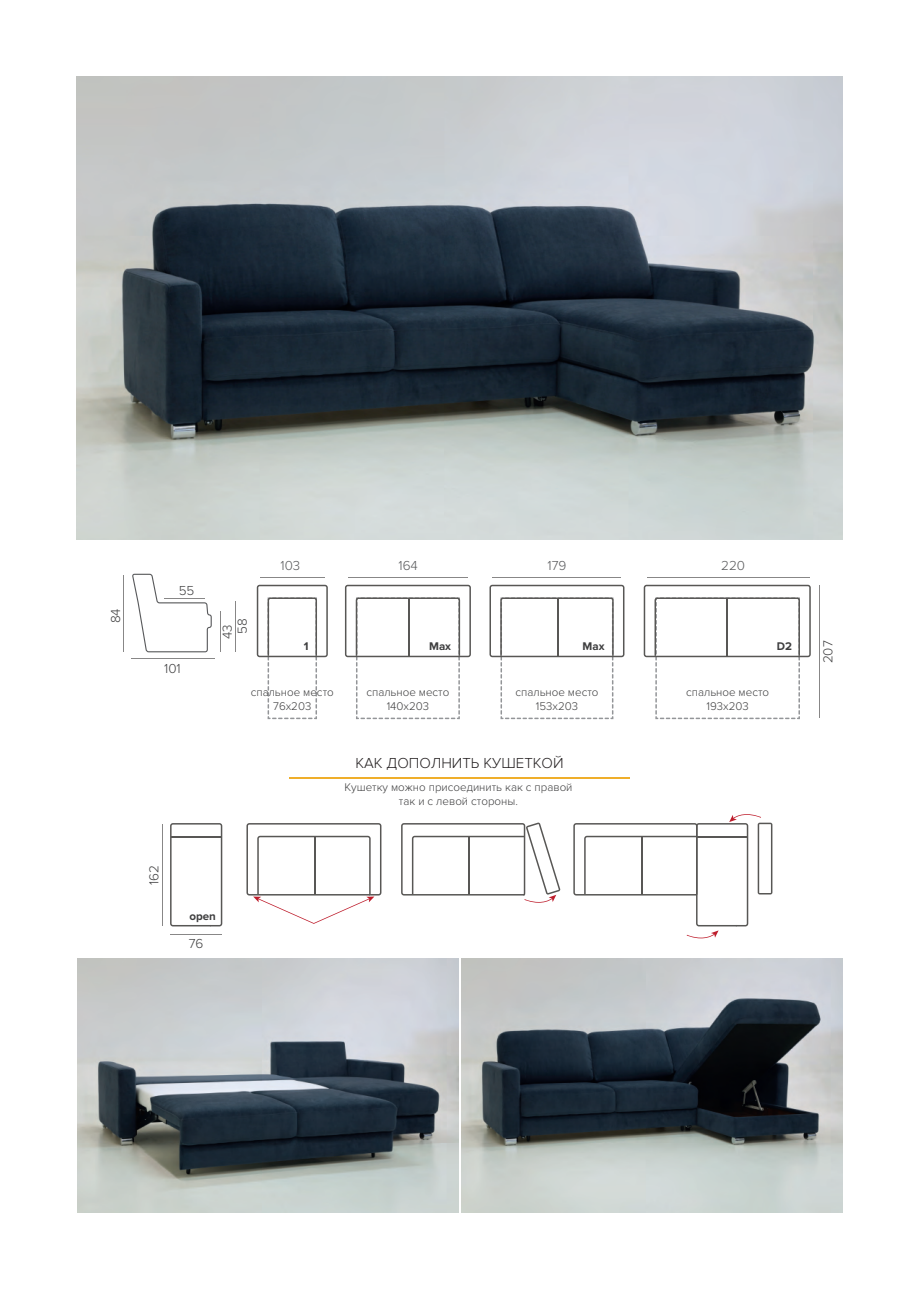
<style>
.page{position:relative;width:919px;height:1289px;background:#fff}
.page>*{position:absolute;margin:0;border:0;box-sizing:border-box;transform-origin:0 0}
.t1{font:300 15px "Proxima Nova";color:#231f20}
.t2{font:300 13.5px/15px "Proxima Nova";color:#3e3e3f;text-align:center}
.t3{font:300 13.5px "Proxima Nova";color:#57585a}
.t4{font:300 11.55px/13.8px "Proxima Nova";color:#3e3e3f;text-align:center}
.t5{font:700 11.55px "Proxima Nova";color:#3e3e3f}
</style>
<div class="page">
<img style="left:461px;top:958px;width:381px;height:254px">
<img style="left:78px;top:958px;width:380px;height:254px">
<hr style="left:131px;top:658px;width:83px;height:1px;background:#888787">
<hr style="left:123px;top:575px;width:1px;height:76px;background:#888787">
<hr style="left:220px;top:611px;width:1px;height:40px;background:#888787">
<hr style="left:235px;top:601px;width:1px;height:50px;background:#888787">
<hr style="left:818px;top:585px;width:1px;height:133px;background:#888787">
<svg style="left:132px;top:573px;width:80px;height:79px"></svg>
<svg style="left:257px;top:584px;width:71px;height:135px"></svg>
<hr style="left:260px;top:577px;width:64px;height:1px;background:#888787">
<svg style="left:489px;top:584px;width:135px;height:135px"></svg>
<hr style="left:557px;top:598px;width:1px;height:58px;background:#585755">
<hr style="left:493px;top:577px;width:128px;height:1px;background:#888787">
<svg style="left:643px;top:584px;width:167px;height:135px"></svg>
<hr style="left:726px;top:598px;width:2px;height:58px;background:#585755">
<hr style="left:647px;top:577px;width:163px;height:1px;background:#888787">
<svg style="left:345px;top:584px;width:126px;height:135px"></svg>
<hr style="left:408px;top:598px;width:1px;height:58px;background:#585755">
<hr style="left:348px;top:577px;width:119px;height:1px;background:#888787">
<hr style="left:289px;top:777px;width:340px;height:1px;background:#efae2a">
<hr style="left:170px;top:933px;width:52px;height:1px;background:#888787">
<hr style="left:162px;top:823px;width:1px;height:102px;background:#888787">
<svg style="left:170px;top:823px;width:52px;height:103px"></svg>
<hr style="left:171px;top:835px;width:50px;height:2px;background:#585755">
<svg style="left:246px;top:823px;width:135px;height:100px"></svg>
<svg style="left:401px;top:822px;width:159px;height:80px"></svg>
<svg style="left:573px;top:814px;width:199px;height:124px"></svg>
<img style="left:77px;top:77px;width:765px;height:462px">
<p class="t2" style="left:108px;top:623px;width:17px;rotate:-90deg">84</p>
<p class="t2" style="left:179px;top:583px;width:17px">55</p>
<p class="t2" style="left:164px;top:661px;width:18px">101</p>
<p class="t2" style="left:147px;top:884px;width:21px;rotate:-90deg">162</p>
<p class="t2" style="left:220px;top:639px;width:22px;rotate:-90deg">43<br>58</p>
<p class="t3" style="left:280px;top:558px;width:21px">103</p>
<p class="t3" style="left:547px;top:558px;width:20px">179</p>
<p class="t3" style="left:721px;top:558px;width:25px">220</p>
<p class="t3" style="left:398px;top:558px;width:21px">164</p>
<p class="t5" style="left:303px;top:639px;width:6px">1</p>
<p class="t5" style="left:429px;top:639px;width:23px">Max</p>
<p class="t5" style="left:582px;top:639px;width:23px">Max</p>
<p class="t5" style="left:776px;top:639px;width:17px">D2</p>
<p class="t4" style="left:251px;top:685px;width:84px">спальное место<br>76х203</p>
<p class="t4" style="left:366px;top:685px;width:84px">спальное место<br>140х203</p>
<p class="t4" style="left:515px;top:685px;width:84px">спальное место<br>153х203</p>
<p class="t1" style="left:355px;top:754px;width:210px">КАК ДОПОЛНИТЬ КУШЕТКОЙ</p>
<p class="t4" style="left:344px;top:780px;width:230px">Кушетку можно присоединить как с правой так и с левой стороны.</p>
<p class="t4" style="left:686px;top:685px;width:84px">спальное место<br>193х203</p>
<p class="t5" style="left:189px;top:909px;width:28px">open</p>
<p class="t2" style="left:189px;top:936px;width:16px">76</p>
<p class="t2" style="left:820px;top:663px;width:24px;rotate:-90deg">207</p>
</div>
